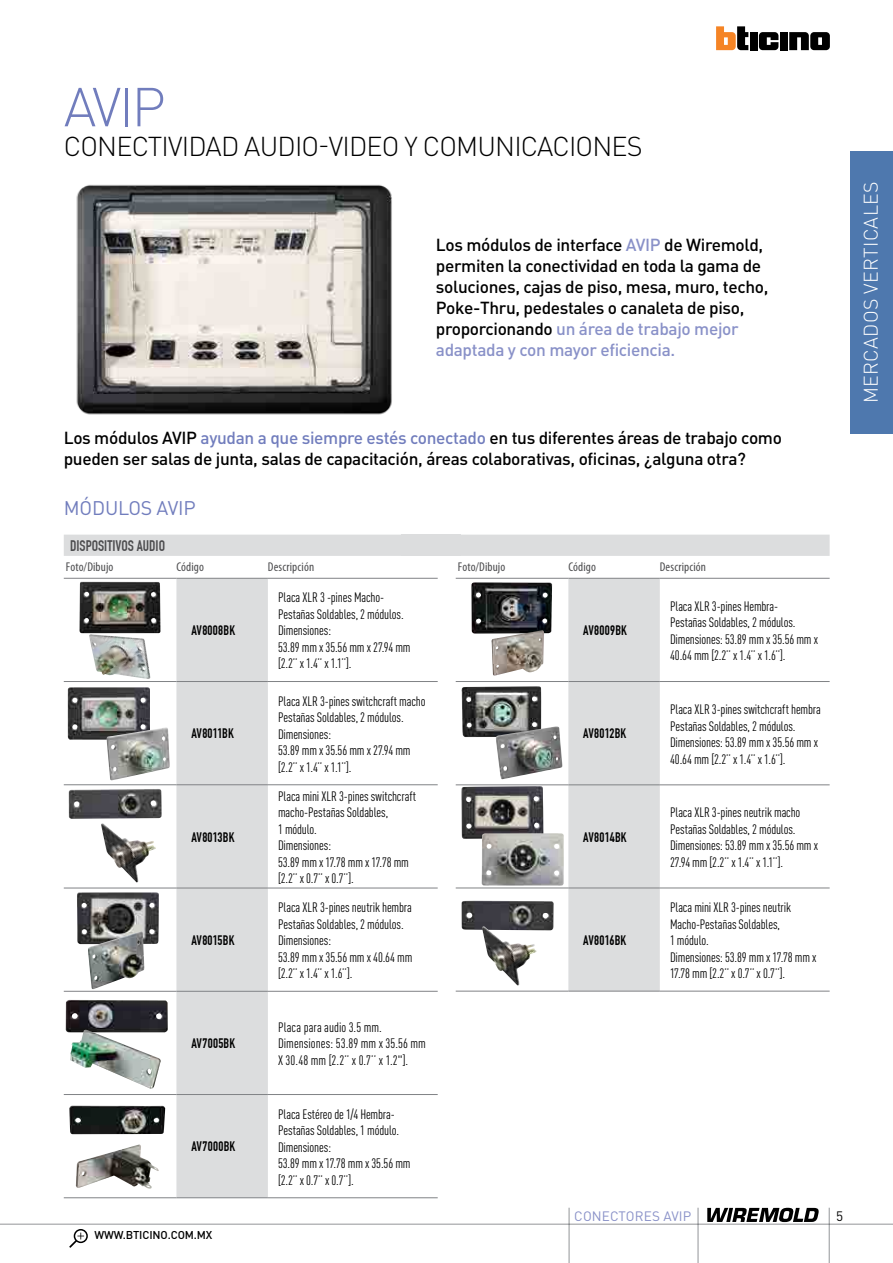
<style>
.page{position:relative;width:893px;height:1263px;background:#fff}
.page>*{position:absolute;margin:0;border:0;box-sizing:border-box;transform-origin:0 0}
.t1{font:300 54px "DIN Pro";color:#717dbd}
.t2{font:300 27px "DIN Pro";letter-spacing:-.03em;color:#000}
.t3{font:300 19.5px "DIN Pro";letter-spacing:.015em;color:#fff}
.t4{font:19.5px "DIN Pro";letter-spacing:-.01em;color:#717dbd}
.t5{font:500 17.25px/21px "DIN Pro";letter-spacing:-.02em;color:#000}
.t6{font:700 15px "DIN Condensed";color:#4d4d4f}
.t7{font:condensed 13.5px/16.5px "DIN Pro";letter-spacing:-.01em;color:#000}
.t8{font:700 13.5px "DIN Condensed";letter-spacing:.015em;color:#000}
.t9{font:13.5px "DIN Pro";letter-spacing:.01em;color:#8991c8}
.t10{font:13.5px "DIN Pro";color:#000}
.t11{font:condensed 12.75px "Myriad Pro";letter-spacing:.01em;color:#4d4d4f}
.t12{font:500 11.25px "DIN Pro";letter-spacing:-.01em;color:#000}
.s1{color:#8991c8}
.s2{color:#717dbd}
</style>
<div class="page">
<img style="left:76px;top:184px;width:316px;height:231px">
<hr style="left:0;top:1224px;width:893px;height:1px;background:#939598">
<svg style="left:759px;top:32px;width:19px;height:18px"></svg>
<div style="left:780px;top:32px;width:8px;height:18px;background:#000"></div>
<div style="left:749px;top:32px;width:8px;height:18px;background:#000"></div>
<svg style="left:716px;top:26px;width:32px;height:24px"></svg>
<svg style="left:789px;top:32px;width:41px;height:18px"></svg>
<div style="left:74px;top:1229px;width:14px;height:14px;border:2px solid #000;border-radius:50%"></div>
<svg style="left:69px;top:1232px;width:15px;height:16px"></svg>
<hr style="left:698px;top:1208px;width:1px;height:55px;background:#939598">
<hr style="left:829px;top:1208px;width:1px;height:55px;background:#939598">
<hr style="left:569px;top:1208px;width:1px;height:55px;background:#939598">
<svg style="left:707px;top:1208px;width:112px;height:14px"></svg>
<div style="left:850px;top:151px;width:43px;height:282px;background:#4e78ae"></div>
<svg style="left:456px;top:535px;width:374px;height:456px"></svg>
<hr style="left:456px;top:578px;width:112px;height:1px;background:#808285">
<hr style="left:568px;top:578px;width:92px;height:1px;background:#808285">
<hr style="left:660px;top:578px;width:170px;height:1px;background:#808285">
<hr style="left:456px;top:681px;width:112px;height:1px;background:#808285">
<hr style="left:568px;top:681px;width:92px;height:1px;background:#808285">
<hr style="left:660px;top:681px;width:170px;height:1px;background:#808285">
<hr style="left:456px;top:785px;width:112px;height:1px;background:#808285">
<hr style="left:568px;top:785px;width:92px;height:1px;background:#808285">
<hr style="left:660px;top:785px;width:170px;height:1px;background:#808285">
<hr style="left:456px;top:888px;width:112px;height:1px;background:#808285">
<hr style="left:568px;top:888px;width:92px;height:1px;background:#808285">
<hr style="left:660px;top:888px;width:170px;height:1px;background:#808285">
<hr style="left:456px;top:991px;width:112px;height:1px;background:#808285">
<hr style="left:568px;top:991px;width:92px;height:1px;background:#808285">
<hr style="left:660px;top:991px;width:170px;height:1px;background:#808285">
<svg style="left:64px;top:535px;width:374px;height:662px"></svg>
<hr style="left:64px;top:578px;width:112px;height:1px;background:#808285">
<hr style="left:176px;top:578px;width:92px;height:1px;background:#808285">
<hr style="left:268px;top:578px;width:170px;height:1px;background:#808285">
<hr style="left:64px;top:681px;width:112px;height:1px;background:#808285">
<hr style="left:176px;top:681px;width:92px;height:1px;background:#808285">
<hr style="left:268px;top:681px;width:170px;height:1px;background:#808285">
<hr style="left:64px;top:784px;width:112px;height:1px;background:#808285">
<hr style="left:176px;top:784px;width:92px;height:1px;background:#808285">
<hr style="left:268px;top:784px;width:170px;height:1px;background:#808285">
<hr style="left:64px;top:888px;width:112px;height:1px;background:#808285">
<hr style="left:176px;top:888px;width:92px;height:1px;background:#808285">
<hr style="left:268px;top:888px;width:170px;height:1px;background:#808285">
<hr style="left:64px;top:991px;width:112px;height:1px;background:#808285">
<hr style="left:176px;top:991px;width:92px;height:1px;background:#808285">
<hr style="left:268px;top:991px;width:170px;height:1px;background:#808285">
<hr style="left:64px;top:1094px;width:112px;height:1px;background:#808285">
<hr style="left:176px;top:1094px;width:92px;height:1px;background:#808285">
<hr style="left:268px;top:1094px;width:170px;height:1px;background:#808285">
<hr style="left:64px;top:1197px;width:112px;height:1px;background:#808285">
<hr style="left:176px;top:1197px;width:92px;height:1px;background:#808285">
<hr style="left:268px;top:1197px;width:170px;height:1px;background:#808285">
<div style="left:401px;top:535px;width:59px;height:21px;background:#dcddde"></div>
<h1 class="t1" style="left:64px;top:70px;width:103px">AVIP</h1>
<h2 class="t2" style="left:64px;top:128px;width:580px">CONECTIVIDAD AUDIO-VIDEO Y COMUNICACIONES</h2>
<p class="t5" style="left:436px;top:233px;width:334px">Los módulos de interface <span class="s1">AVIP</span> de Wiremold, permiten la conectividad en toda la gama de soluciones, cajas de piso, mesa, muro, techo, Poke-Thru, pedestales o canaleta de piso, proporcionando <span class="s1">un área de trabajo mejor adaptada y con mayor eficiencia.</span></p>
<p class="t5" style="left:64px;top:427px;width:720px">Los módulos AVIP <span class="s2">ayudan a que siempre estés conectado</span> en tus diferentes áreas de trabajo como pueden ser salas de junta, salas de capacitación, áreas colaborativas, oficinas, ¿alguna otra?</p>
<h3 class="t4" style="left:64px;top:495px;width:133px">MÓDULOS AVIP</h3>
<p class="t6" style="left:70px;top:537px;width:96px">DISPOSITIVOS AUDIO</p>
<p class="t11" style="left:66px;top:560px;width:49px">Foto/Dibujo</p>
<p class="t11" style="left:176px;top:560px;width:29px">Código</p>
<p class="t11" style="left:268px;top:560px;width:48px">Descripción</p>
<p class="t8" style="left:191px;top:622px;width:45px">AV8008BK</p>
<p class="t8" style="left:191px;top:726px;width:44px">AV8011BK</p>
<p class="t8" style="left:191px;top:829px;width:45px">AV8013BK</p>
<p class="t8" style="left:191px;top:932px;width:45px">AV8015BK</p>
<p class="t7" style="left:278px;top:589px;width:134px">Placa XLR 3 -pines Macho-<br>Pestañas Soldables, 2 módulos.<br>Dimensiones:<br>53.89 mm x 35.56 mm x 27.94 mm [2.2’’ x 1.4’’ x 1.1’’].</p>
<p class="t7" style="left:278px;top:693px;width:149px">Placa XLR 3-pines switchcraft macho<br>Pestañas Soldables, 2 módulos.<br>Dimensiones:<br>53.89 mm x 35.56 mm x 27.94 mm [2.2’’ x 1.4’’ x 1.1’’].</p>
<p class="t7" style="left:278px;top:788px;width:140px">Placa mini XLR 3-pines switchcraft macho-Pestañas Soldables,<br>1 módulo.<br>Dimensiones:<br>53.89 mm x 17.78 mm x 17.78 mm [2.2’’ x 0.7’’ x 0.7’’].</p>
<p class="t7" style="left:278px;top:899px;width:136px">Placa XLR 3-pines neutrik hembra<br>Pestañas Soldables, 2 módulos.<br>Dimensiones:<br>53.89 mm x 35.56 mm x 40.64 mm [2.2’’ x 1.4’’ x 1.6’’].</p>
<p class="t11" style="left:458px;top:560px;width:49px">Foto/Dibujo</p>
<p class="t11" style="left:568px;top:560px;width:29px">Código</p>
<p class="t11" style="left:660px;top:560px;width:48px">Descripción</p>
<p class="t8" style="left:583px;top:622px;width:45px">AV8009BK</p>
<p class="t8" style="left:583px;top:726px;width:45px">AV8012BK</p>
<p class="t8" style="left:583px;top:829px;width:45px">AV8014BK</p>
<p class="t8" style="left:583px;top:932px;width:45px">AV8016BK</p>
<p class="t7" style="left:670px;top:598px;width:150px">Placa XLR 3-pines Hembra-<br>Pestañas Soldables, 2 módulos.<br>Dimensiones: 53.89 mm x 35.56 mm x<br>40.64 mm [2.2’’ x 1.4’’ x 1.6’’].</p>
<p class="t7" style="left:670px;top:701px;width:152px">Placa XLR 3-pines switchcraft hembra Pestañas Soldables, 2 módulos.<br>Dimensiones: 53.89 mm x 35.56 mm x 40.64 mm [2.2’’ x 1.4’’ x 1.6’’].</p>
<p class="t7" style="left:670px;top:804px;width:150px">Placa XLR 3-pines neutrik macho<br>Pestañas Soldables, 2 módulos.<br>Dimensiones: 53.89 mm x 35.56 mm x<br>27.94 mm [2.2’’ x 1.4’’ x 1.1’’].</p>
<p class="t7" style="left:670px;top:899px;width:148px">Placa mini XLR 3-pines neutrik<br>Macho-Pestañas Soldables,<br>1 módulo.<br>Dimensiones: 53.89 mm x 17.78 mm x<br>17.78 mm [2.2’’ x 0.7’’ x 0.7’’].</p>
<p class="t8" style="left:191px;top:1035px;width:45px">AV7005BK</p>
<p class="t8" style="left:191px;top:1139px;width:45px">AV7000BK</p>
<p class="t12" style="left:94px;top:1227px;width:119px">WWW.BTICINO.COM.MX</p>
<p class="t7" style="left:278px;top:1019px;width:149px">Placa para audio 3.5 mm.<br>Dimensiones: 53.89 mm x 35.56 mm<br>X 30.48 mm [2.2’’ x 0.7’’ x 1.2"].</p>
<p class="t7" style="left:278px;top:1106px;width:134px">Placa Estéreo de 1/4 Hembra-<br>Pestañas Soldables, 1 módulo.<br>Dimensiones:<br>53.89 mm x 17.78 mm x 35.56 mm [2.2’’ x 0.7’’ x 0.7’’].</p>
<p class="t9" style="left:574px;top:1207px;width:119px">CONECTORES AVIP</p>
<p class="t10" style="left:836px;top:1207px;width:9px">5</p>
<h3 class="t3" style="left:857px;top:403px;width:223px;rotate:-90deg">MERCADOS VERTICALES</h3>
</div>
